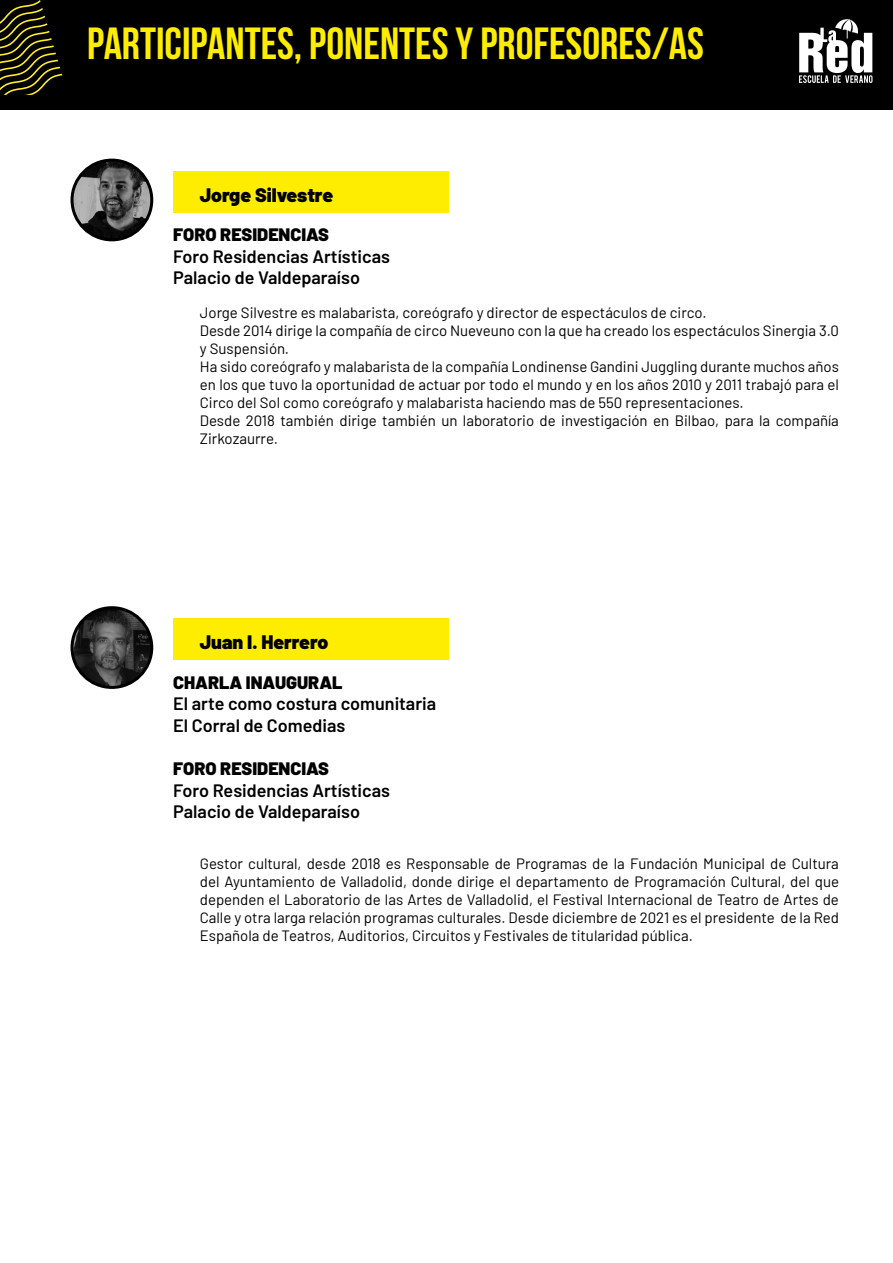
<style>
.page{position:relative;width:893px;height:1263px;background:#fff}
.page>*{position:absolute;margin:0;border:0;box-sizing:border-box;transform-origin:0 0}
.t1{font:700 45px "Bebas Neue";color:#ffed00}
.t2{font:900 19.5px "Barlow";color:#000}
.t3{font:600 18px "Barlow";color:#000}
.t4{font:900 18px "Barlow";color:#000}
.t5{font:15px/18px "Barlow";color:#000}
</style>
<div class="page">
<div style="left:1px;top:0;width:892px;height:109px;background:#000"></div>
<svg style="left:0;top:0;width:62px;height:95px"></svg>
<svg style="left:799px;top:19px;width:73px;height:64px"></svg>
<div style="left:173px;top:171px;width:276px;height:42px;background:#ffed00"></div>
<img style="left:72px;top:160px;width:80px;height:80px;border-radius:40px">
<div style="left:71px;top:159px;width:82px;height:82px;border:3px solid #000;border-radius:50%"></div>
<div style="left:173px;top:619px;width:276px;height:41px;background:#ffed00"></div>
<img style="left:72px;top:608px;width:80px;height:79px;border-radius:40px">
<div style="left:71px;top:606px;width:82px;height:83px;border:3px solid #000;border-radius:50%"></div>
<p class="t1" style="left:87px;top:19px;width:618px">PARTICIPANTES, PONENTES Y PROFESORES/AS</p>
<p class="t2" style="left:200px;top:180px;width:135px">Jorge Silvestre</p>
<p class="t4" style="left:173px;top:221px;width:157px">FORO RESIDENCIAS</p>
<p class="t3" style="left:173px;top:245px;width:218px">Foro Residencias Artísticas</p>
<p class="t3" style="left:173px;top:267px;width:188px">Palacio de Valdeparaíso</p>
<p class="t5" style="left:200px;top:303px;width:508px">Jorge Silvestre es malabarista, coreógrafo y director de espectáculos de circo.</p>
<p class="t5" style="left:200px;top:321px;width:640px">Desde 2014 dirige la compañía de circo Nueveuno con la que ha creado los espectáculos Sinergia 3.0 y Suspensión.</p>
<p class="t5" style="left:200px;top:357px;width:641px;text-align:justify">Ha sido coreógrafo y malabarista de la compañía Londinense Gandini Juggling durante muchos años en los que tuvo la oportunidad de actuar por todo el mundo y en los años 2010 y 2011 trabajó para el Circo del Sol como coreógrafo y malabarista haciendo mas de 550 representaciones.</p>
<p class="t5" style="left:200px;top:411px;width:641px">Desde 2018 también dirige también un laboratorio de investigación en Bilbao, para la compañía<br>Zirkozaurre.</p>
<p class="t2" style="left:200px;top:627px;width:130px">Juan I. Herrero</p>
<p class="t4" style="left:173px;top:669px;width:171px">CHARLA INAUGURAL</p>
<p class="t3" style="left:173px;top:693px;width:264px">El arte como costura comunitaria</p>
<p class="t3" style="left:173px;top:714px;width:174px">El Corral de Comedias</p>
<p class="t4" style="left:173px;top:755px;width:157px">FORO RESIDENCIAS</p>
<p class="t3" style="left:173px;top:779px;width:218px">Foro Residencias Artísticas</p>
<p class="t3" style="left:173px;top:801px;width:188px">Palacio de Valdeparaíso</p>
<p class="t5" style="left:200px;top:854px;width:641px;text-align:justify">Gestor cultural, desde 2018 es Responsable de Programas de la Fundación Municipal de Cultura del Ayuntamiento de Valladolid, donde dirige el departamento de Programación Cultural, del que dependen el Laboratorio de las Artes de Valladolid, el Festival Internacional de Teatro de Artes de Calle y otra larga relación programas culturales. Desde diciembre de 2021 es el presidente de la Red Española de Teatros, Auditorios, Circuitos y Festivales de titularidad pública.</p>
</div>
